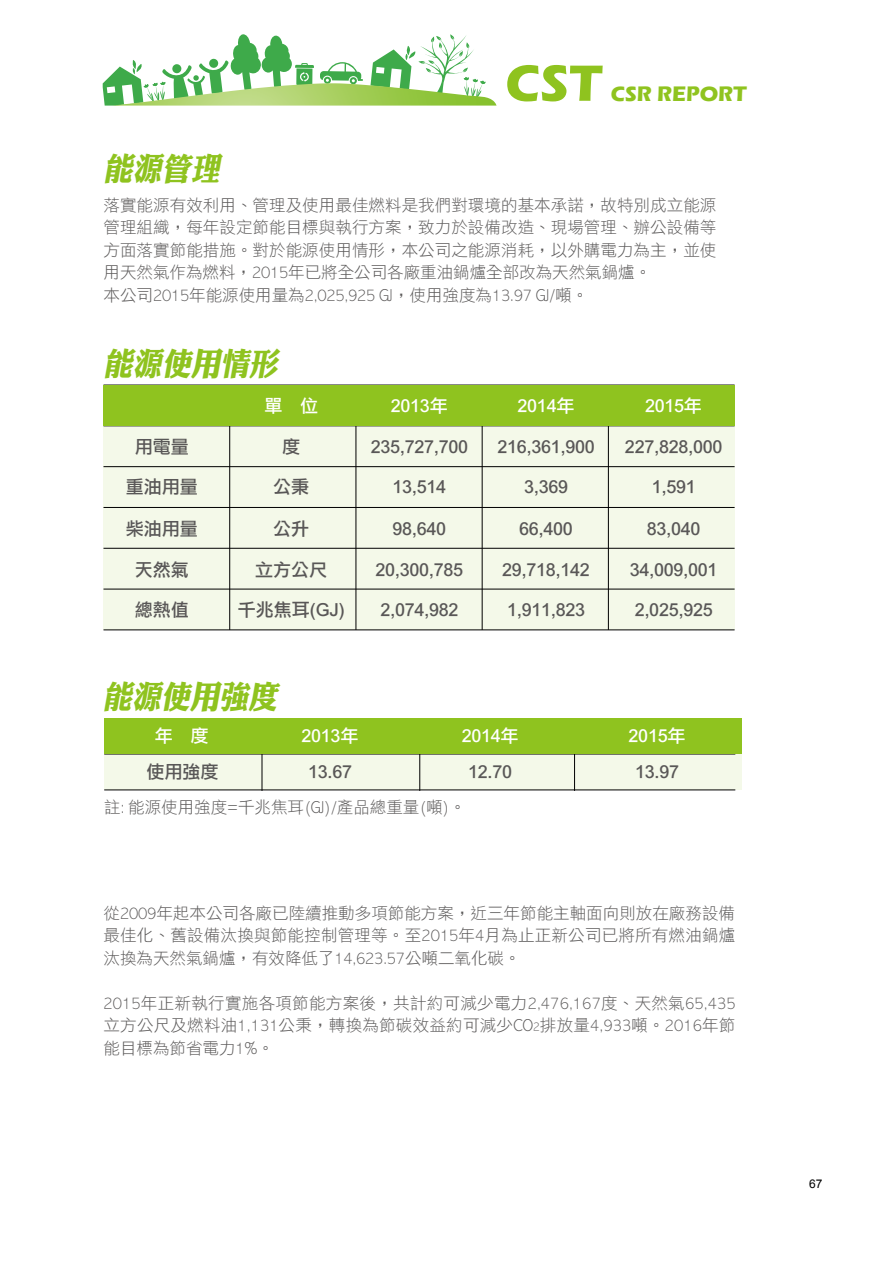
<style>
.page{position:relative;width:893px;height:1263px;background:#fff}
.page>*{position:absolute;margin:0;border:0;box-sizing:border-box;transform-origin:0 0}
.t1{font:700 52.8px "Eras ITC";color:#8fc31f}
.t2{font:italic 31.95px "DF Li King Hei Std W8";color:#8fc31f;scale:.91 1}
.t3{font:700 21.6px "Eras ITC";color:#8fc31f}
.t4{font:18px "DF Li Hei Md HK BF";color:#595757}
.t5{font:18px "DF Li Hei Md HK BF";color:#fff}
.t6{font:16.5px/22.5px "DF Li Hei Lt HK BF";letter-spacing:.005em;color:#595757;text-align:justify}
.t7{font:12px "Arial";color:#000}
.s1{font-size:12px}
</style>
<div class="page">
<svg style="left:102px;top:34px;width:640px;height:757px"></svg>
<div style="left:103px;top:426px;width:632px;height:204px;background:#f4f9e9"></div>
<div style="left:104px;top:754px;width:637px;height:36px;background:#f4f9e9"></div>
<hr style="left:104px;top:754px;width:631px;height:1px;background:#000">
<hr style="left:104px;top:790px;width:631px;height:1px;background:#000">
<hr style="left:262px;top:718px;width:1px;height:73px;background:#000">
<hr style="left:419px;top:718px;width:1px;height:73px;background:#000">
<hr style="left:574px;top:718px;width:1px;height:73px;background:#000">
<div style="left:104px;top:718px;width:637px;height:36px;background:#8fc31f"></div>
<hr style="left:103px;top:426px;width:632px;height:1px;background:#000">
<hr style="left:103px;top:466px;width:632px;height:1px;background:#000">
<hr style="left:103px;top:507px;width:632px;height:1px;background:#000">
<hr style="left:103px;top:548px;width:632px;height:1px;background:#000">
<hr style="left:103px;top:589px;width:632px;height:1px;background:#000">
<hr style="left:103px;top:630px;width:632px;height:1px;background:#000">
<hr style="left:229px;top:385px;width:1px;height:245px;background:#000">
<hr style="left:356px;top:385px;width:1px;height:245px;background:#000">
<hr style="left:482px;top:385px;width:1px;height:245px;background:#000">
<hr style="left:608px;top:385px;width:1px;height:245px;background:#000">
<div style="left:103px;top:385px;width:632px;height:41px;background:#8fc31f"></div>
<h2 class="t2" style="left:103px;top:151px;width:136px">能源管理</h2>
<h1 class="t1" style="left:505px;top:53px;width:98px">CST</h1>
<h3 class="t3" style="left:611px;top:81px;width:137px">CSR REPORT</h3>
<p class="t6" style="left:103px;top:194px;width:614px;text-align:left">落實能源有效利用、管理及使用最佳燃料是我們對環境的基本承諾，故特別成立能源管理組織，每年設定節能目標與執行方案，致力於設備改造、現場管理、辦公設備等方面落實節能措施。對於能源使用情形，本公司之能源消耗，以外購電力為主，並使用天然氣作為燃料，2015年已將全公司各廠重油鍋爐全部改為天然氣鍋爐。<br>本公司2015年能源使用量為2,025,925 GJ，使用強度為13.97 GJ/噸。</p>
<h2 class="t2" style="left:103px;top:346px;width:200px">能源使用情形</h2>
<p class="t5" style="left:264px;top:396px;width:55px">單 位</p>
<p class="t5" style="left:391px;top:396px;width:58px">2013年</p>
<p class="t5" style="left:518px;top:396px;width:58px">2014年</p>
<p class="t4" style="left:135px;top:438px;width:55px">用電量</p>
<p class="t4" style="left:282px;top:438px;width:19px">度</p>
<p class="t4" style="left:126px;top:477px;width:73px">重油用量</p>
<p class="t4" style="left:273px;top:477px;width:37px">公秉</p>
<p class="t4" style="left:273px;top:519px;width:37px">公升</p>
<p class="t4" style="left:255px;top:560px;width:73px">立方公尺</p>
<p class="t4" style="left:238px;top:601px;width:108px">千兆焦耳(GJ)</p>
<p class="t4" style="left:126px;top:519px;width:73px">柴油用量</p>
<p class="t4" style="left:135px;top:560px;width:55px">天然氣</p>
<p class="t4" style="left:135px;top:601px;width:55px">總熱值</p>
<h2 class="t2" style="left:103px;top:679px;width:200px">能源使用強度</h2>
<p class="t4" style="left:371px;top:438px;width:99px">235,727,700</p>
<p class="t4" style="left:393px;top:477px;width:55px">13,514</p>
<p class="t4" style="left:393px;top:519px;width:55px">98,640</p>
<p class="t4" style="left:375px;top:560px;width:89px">20,300,785</p>
<p class="t4" style="left:380px;top:601px;width:79px">2,074,982</p>
<p class="t4" style="left:497px;top:438px;width:99px">216,361,900</p>
<p class="t4" style="left:524px;top:477px;width:45px">3,369</p>
<p class="t4" style="left:519px;top:519px;width:55px">66,400</p>
<p class="t4" style="left:502px;top:560px;width:89px">29,718,142</p>
<p class="t4" style="left:507px;top:601px;width:79px">1,911,823</p>
<p class="t5" style="left:155px;top:726px;width:55px">年 度</p>
<p class="t5" style="left:302px;top:726px;width:58px">2013年</p>
<p class="t5" style="left:462px;top:726px;width:58px">2014年</p>
<p class="t4" style="left:147px;top:763px;width:73px">使用強度</p>
<p class="t4" style="left:308px;top:763px;width:45px">13.67</p>
<p class="t4" style="left:468px;top:763px;width:45px">12.70</p>
<p class="t6" style="left:104px;top:796px;width:363px">註: 能源使用強度=千兆焦耳(GJ)/產品總重量(噸)。</p>
<p class="t5" style="left:645px;top:396px;width:58px">2015年</p>
<p class="t4" style="left:625px;top:438px;width:99px">227,828,000</p>
<p class="t4" style="left:652px;top:477px;width:45px">1,591</p>
<p class="t4" style="left:647px;top:519px;width:55px">83,040</p>
<p class="t4" style="left:630px;top:560px;width:89px">34,009,001</p>
<p class="t4" style="left:635px;top:601px;width:79px">2,025,925</p>
<p class="t5" style="left:629px;top:726px;width:58px">2015年</p>
<p class="t4" style="left:635px;top:763px;width:45px">13.97</p>
<p class="t6" style="left:103px;top:902px;width:633px">從2009年起本公司各廠已陸續推動多項節能方案，近三年節能主軸面向則放在廠務設備最佳化、舊設備汰換與節能控制管理等。至2015年4月為止正新公司已將所有燃油鍋爐汰換為天然氣鍋爐，有效降低了14,623.57公噸二氧化碳。</p>
<p class="t6" style="left:103px;top:992px;width:633px">2015年正新執行實施各項節能方案後，共計約可減少電力2,476,167度、天然氣65,435立方公尺及燃料油1,131公秉，轉換為節碳效益約可減少CO<span class="s1">2</span>排放量4,933噸。2016年節能目標為節省電力1%。</p>
<p class="t7" style="left:809px;top:1176px;width:15px">67</p>
</div>
